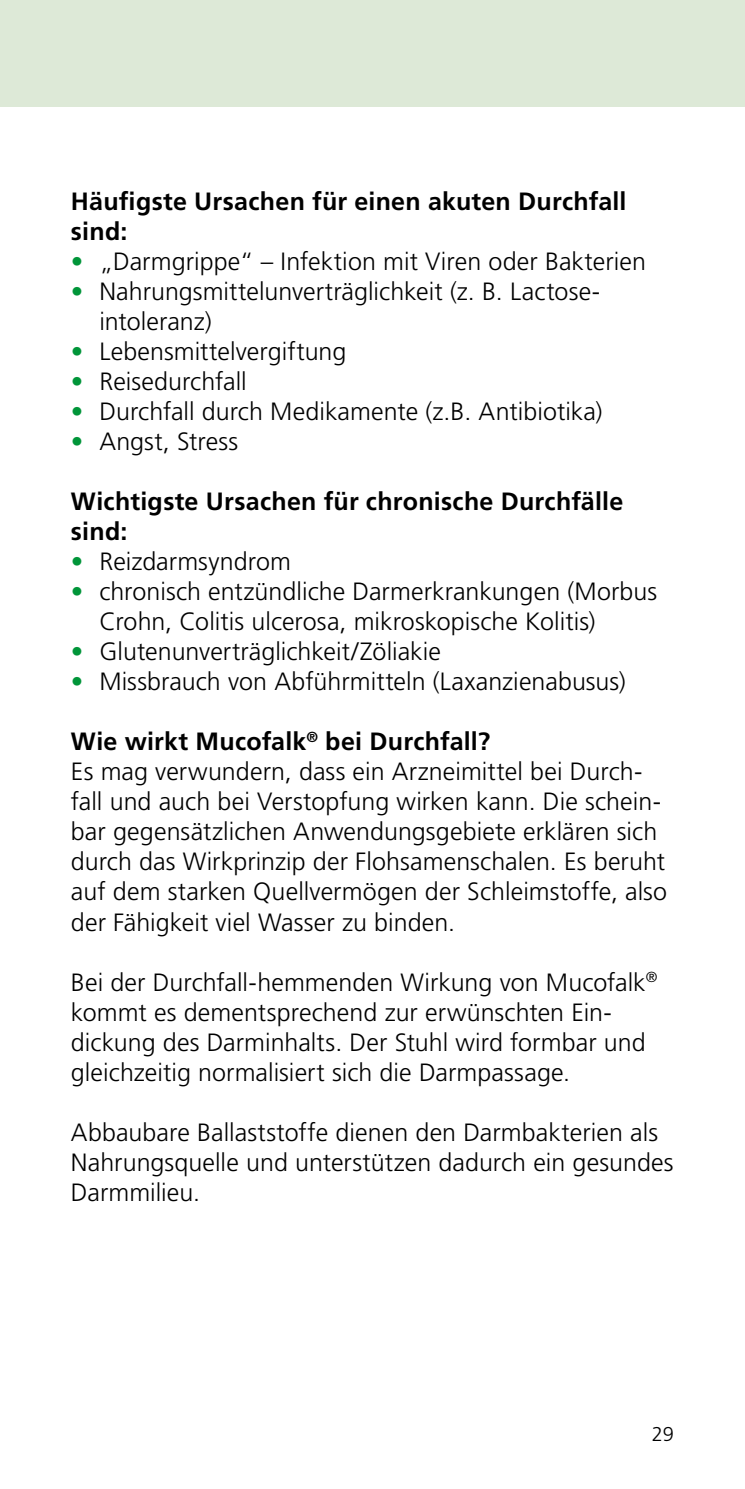
<style>
.page{position:relative;width:745px;height:1489px;background:#fff}
.page>*{position:absolute;margin:0;border:0;box-sizing:border-box;transform-origin:0 0}
.t1{font:300 25px/30px "Frutiger LT Std";letter-spacing:.005em;color:#000}
.t2{font:700 25px/30px "Frutiger LT Std";letter-spacing:.01em;color:#000}
.t3{font:300 20px "Frutiger LT Std";color:#000}
.s1{color:#009539}
.s2{font-weight:700}
</style>
<div class="page">
<div style="left:0;top:0;width:744px;height:106px;background:#dde9d7"></div>
<p class="t2" style="left:71px;top:186px;width:556px">Häufigste Ursachen für einen akuten Durchfall sind:</p>
<p class="t1" style="left:71px;top:247px;width:576px"><span class="s1">•</span> „Darmgrippe“ – Infektion mit Viren oder Bakterien</p>
<p class="t1" style="left:99px;top:277px;width:502px;text-indent:-28px"><span class="s1">•</span> Nahrungsmittelunverträglichkeit (z. B. Lactose&shy;intoleranz)</p>
<p class="t1" style="left:71px;top:337px;width:277px"><span class="s1">•</span> Lebensmittelvergiftung</p>
<p class="t1" style="left:71px;top:367px;width:177px"><span class="s1">•</span> Reisedurchfall</p>
<p class="t1" style="left:71px;top:397px;width:532px"><span class="s1">•</span> Durchfall durch Medikamente (z.B. Antibiotika)</p>
<p class="t1" style="left:71px;top:427px;width:169px"><span class="s1">•</span> Angst, Stress</p>
<p class="t2" style="left:71px;top:486px;width:553px">Wichtigste Ursachen für chronische Durchfälle sind:</p>
<p class="t1" style="left:71px;top:547px;width:221px"><span class="s1">•</span> Reizdarmsyndrom</p>
<p class="t1" style="left:99px;top:577px;width:559px;text-indent:-28px"><span class="s1">•</span> chronisch entzündliche Darmerkrankungen (Morbus<br>Crohn, Colitis ulcerosa, mikroskopische Kolitis)</p>
<p class="t1" style="left:71px;top:637px;width:371px"><span class="s1">•</span> Glutenunverträglichkeit/Zöliakie</p>
<p class="t1" style="left:71px;top:667px;width:556px"><span class="s1">•</span> Missbrauch von Abführmitteln (Laxanzienabusus)</p>
<p class="t1" style="left:71px;top:727px;width:597px"><span class="s2">Wie wirkt Mucofalk</span><sup>®</sup> <span class="s2">bei Durchfall?<br></span>Es mag verwundern, dass ein Arzneimittel bei Durch&shy;fall und auch bei Verstopfung wirken kann. Die schein&shy;bar gegensätzlichen Anwendungsgebiete erklären sich durch das Wirkprinzip der Flohsamenschalen. Es beruht auf dem starken Quellvermögen der Schleimstoffe, also der Fähigkeit viel Wasser zu binden.</p>
<p class="t1" style="left:71px;top:967px;width:587px">Bei der Durchfall-hemmenden Wirkung von Mucofalk<sup>® </sup>kommt es dementsprechend zur erwünschten Ein&shy;dickung des Darminhalts. Der Stuhl wird formbar und gleichzeitig normalisiert sich die Darmpassage.</p>
<p class="t1" style="left:71px;top:1117px;width:604px">Abbaubare Ballaststoffe dienen den Darmbakterien als<br>Nahrungsquelle und unterstützen dadurch ein gesundes<br>Darmmilieu.</p>
<p class="t3" style="left:651px;top:1422px;width:24px">29</p>
</div>
